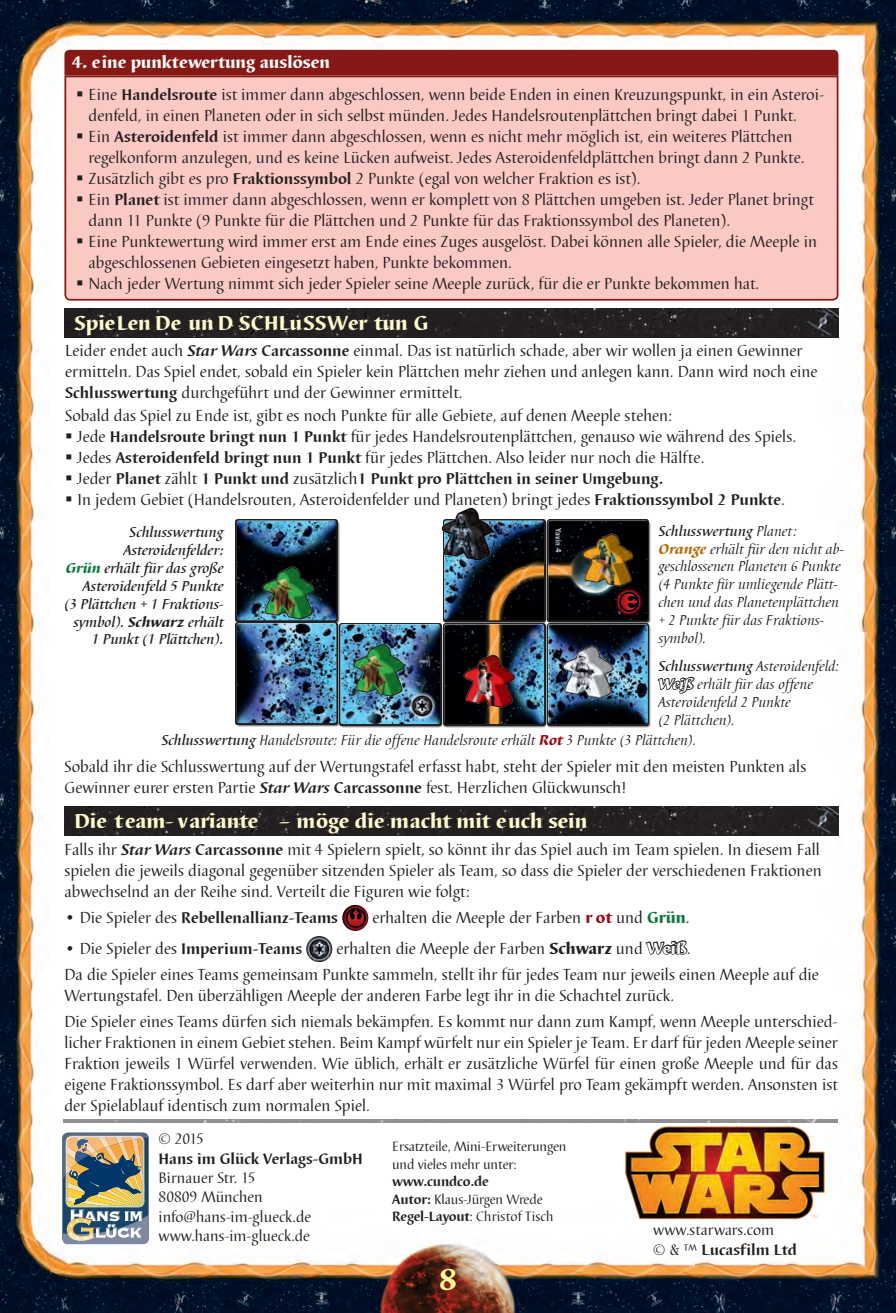
<style>
.page{position:relative;width:896px;height:1313px;background:#fff}
.page>*{position:absolute;margin:0;border:0;box-sizing:border-box;transform-origin:0 0}
.t1{font:800 31.5px "Barbedor T";color:#fff79a}
.t2{font:800 21px "Barbedor T";color:#fffbcc}
.t3{font:800 17.5px "Barbedor T";color:#fff}
.t4{font:16.62px/21px "Barbedor T";color:#231f20}
.t5{font:700 16.1px "Barbedor Com";color:#231f20}
.t6{font:15.75px/19.2px "Barbedor T";color:#231f20}
.t7{font:700 15.75px "Barbedor Com";color:#231f20}
.t8{font:italic 14.88px/17.8px "Barbedor T";color:#231f20}
.t9{font:italic 500 14.88px/17.8px "Barbedor T";color:#231f20;text-align:right}
.t10{font:14px/17.5px "Barbedor T";letter-spacing:-.01em;color:#231f20}
.t11{font:700 14px "Barbedor Com";letter-spacing:-.01em;color:#231f20}
.s1{font-family:"Barbedor Com";font-weight:700;font-size:16.1px}
.s2{font-weight:700;font-style:italic;font-size:16.1px}
.s3{font-family:"Barbedor T";font-weight:400;font-size:16.62px}
.s4{font-weight:800;color:#09783a}
.s5{font-weight:800}
.s6{font-weight:500}
.s7{font-weight:800;color:#b76d11}
.s8{font-weight:800;color:#fff}
.s9{font-weight:800;color:#9d0715}
.s10{font-family:"Barbedor Com";font-weight:700}
.s11{font-family:"Barbedor T";font-weight:400}
</style>
<div class="page">
<img style="left:0;top:0;width:896px;height:1313px">
<div style="left:64px;top:75px;width:775px;height:226px;background:#fac9c4"></div>
<div style="left:64px;top:50px;width:774px;height:26px;background:#861915"></div>
<img style="left:64px;top:308px;width:774px;height:30px">
<img style="left:64px;top:806px;width:774px;height:30px">
<img style="left:342px;top:905px;width:26px;height:26px;border-radius:13px">
<img style="left:306px;top:936px;width:26px;height:26px;border-radius:13px">
<svg style="left:644px;top:934px;width:44px;height:40px"></svg>
<hr style="left:63px;top:1119px;width:775px;height:4px;background:#918f90">
<img style="left:62px;top:1132px;width:87px;height:112px">
<svg style="left:656px;top:670px;width:40px;height:27px"></svg>
<div style="left:339px;top:624px;width:104px;height:104px;background:#231f20;opacity:.6"></div>
<div style="left:340px;top:624px;width:101px;height:101px;background:#231f20;opacity:.8"></div>
<div style="left:443px;top:520px;width:104px;height:104px;background:#231f20;opacity:.6"></div>
<div style="left:444px;top:521px;width:101px;height:100px;background:#231f20;opacity:.8"></div>
<div style="left:443px;top:624px;width:104px;height:104px;background:#231f20;opacity:.6"></div>
<div style="left:444px;top:624px;width:101px;height:101px;background:#231f20;opacity:.8"></div>
<div style="left:547px;top:520px;width:104px;height:104px;background:#231f20;opacity:.6"></div>
<div style="left:548px;top:521px;width:100px;height:100px;background:#231f20;opacity:.8"></div>
<div style="left:547px;top:624px;width:104px;height:104px;background:#231f20;opacity:.6"></div>
<div style="left:548px;top:624px;width:100px;height:101px;background:#231f20;opacity:.8"></div>
<div style="left:236px;top:520px;width:104px;height:104px;background:#231f20;opacity:.6"></div>
<div style="left:236px;top:521px;width:101px;height:100px;background:#231f20;opacity:.8"></div>
<div style="left:236px;top:623px;width:104px;height:104px;background:#231f20;opacity:.6"></div>
<div style="left:236px;top:623px;width:101px;height:101px;background:#231f20;opacity:.8"></div>
<img style="left:463px;top:655px;width:51px;height:53px">
<img style="left:441px;top:507px;width:52px;height:53px">
<img style="left:263px;top:566px;width:51px;height:53px">
<img style="left:354px;top:643px;width:51px;height:53px">
<img style="left:562px;top:646px;width:51px;height:53px">
<img style="left:582px;top:534px;width:52px;height:53px">
<img style="left:614px;top:1111px;width:221px;height:124px">
<svg style="left:78px;top:91px;width:4px;height:5px"></svg>
<svg style="left:78px;top:133px;width:4px;height:5px"></svg>
<svg style="left:78px;top:175px;width:4px;height:5px"></svg>
<svg style="left:78px;top:196px;width:4px;height:5px"></svg>
<svg style="left:78px;top:238px;width:4px;height:5px"></svg>
<svg style="left:78px;top:280px;width:4px;height:5px"></svg>
<svg style="left:66px;top:433px;width:5px;height:5px"></svg>
<svg style="left:66px;top:454px;width:5px;height:5px"></svg>
<svg style="left:66px;top:475px;width:5px;height:5px"></svg>
<svg style="left:66px;top:496px;width:5px;height:5px"></svg>
<p class="t3" style="left:72px;top:52px;width:259px">4. E ine Punktewertung auslösen</p>
<p class="t4" style="left:89px;top:84px;width:736px">Eine <span class="s1">Handelsroute</span> ist immer dann abgeschlossen, wenn beide Enden in einen Kreuzungspunkt, in ein Asteroi&shy;denfeld, in einen Planeten oder in sich selbst münden. Jedes Handelsroutenplättchen bringt dabei 1 Punkt.<br>Ein <span class="s1">Asteroidenfeld</span> ist immer dann abgeschlossen, wenn es nicht mehr möglich ist, ein weiteres Plättchen regelkonform anzulegen, und es keine Lücken aufweist. Jedes Asteroidenfeldplättchen bringt dann 2 Punkte.<br>Zusätzlich gibt es pro <span class="s1">Fraktionssymbol</span> 2 Punkte (egal von welcher Fraktion es ist).<br>Ein <span class="s1">Planet</span> ist immer dann abgeschlossen, wenn er komplett von 8 Plättchen umgeben ist. Jeder Planet bringt dann 11 Punkte (9 Punkte für die Plättchen und 2 Punkte für das Fraktionssymbol des Planeten).<br>Eine Punktewertung wird immer erst am Ende eines Zuges ausgelöst. Dabei können alle Spieler, die Meeple in abgeschlossenen Gebieten eingesetzt haben, Punkte bekommen.<br>Nach jeder Wertung nimmt sich jeder Spieler seine Meeple zurück, für die er Punkte bekommen hat.</p>
<p class="t2" style="left:74px;top:311px;width:238px">Spielen de un d Schlussw</p>
<p class="t2" style="left:348px;top:311px;width:78px">er tun g</p>
<p class="t4" style="left:65px;top:340px;width:754px">Leider endet auch <span class="s2">Star Wars</span> <span class="s1">Carcassonne</span> einmal. Das ist natürlich schade, aber wir wollen ja einen Gewinner ermitteln. Das Spiel endet, sobald ein Spieler kein Plättchen mehr ziehen und anlegen kann. Dann wird noch eine<br><span class="s1">Schlusswertung</span> durchgeführt und der Gewinner ermittelt.</p>
<p class="t4" style="left:77px;top:405px;width:720px;text-indent:-12px">Sobald das Spiel zu Ende ist, gibt es noch Punkte für alle Gebiete, auf denen Meeple stehen:<br>Jede <span class="s1">Handelsroute bringt nun 1 Punkt</span> für jedes Handelsroutenplättchen, genauso wie während des Spiels.<br>Jedes <span class="s1">Asteroidenfeld bringt nun 1 Punkt</span> für jedes Plättchen. Also leider nur noch die Hälfte.</p>
<p class="t5" style="left:77px;top:470px;width:587px"><span class="s3">Jeder</span> Planet <span class="s3">zählt</span> 1 Punkt und <span class="s3">zusätzlich</span>1 Punkt pro Plättchen in seiner Umgebung.</p>
<p class="t4" style="left:77px;top:489px;width:709px">In jedem Gebiet (Handelsrouten, Asteroidenfelder und Planeten) bringt jedes <span class="s1">Fraktionssymbol 2 Punkte</span>.</p>
<p class="t9" style="left:64px;top:523px;width:161px">Schlusswertung<br>Asteroidenfelder:<br><span class="s4">Grün</span> erhält für das große<br>Asteroidenfeld 5 Punkte<br>(3 Plättchen + 1 Fraktions&shy;symbol). <span class="s5">Schwarz</span> erhält<br>1 Punkt (1 Plättchen).</p>
<p class="t8" style="left:658px;top:522px;width:186px"><span class="s6">Schlusswertung</span> Planet:<br><span class="s7">Orange</span> erhält für den nicht ab&shy;geschlossenen Planeten 6 Punkte (4 Punkte für umliegende Plätt&shy;chen und das Planetenplättchen + 2 Punkte für das Fraktions&shy;symbol).</p>
<p class="t8" style="left:658px;top:657px;width:182px"><span class="s6">Schlusswertung</span> Asteroidenfeld:<br><span class="s8">Weiß</span> erhält für das offene<br>Asteroidenfeld 2 Punkte<br>(2 Plättchen).</p>
<p class="t8" style="left:161px;top:731px;width:536px"><span class="s6">Schlusswertung</span> Handelsroute: Für die offene Handelsroute erhält <span class="s9">Rot</span> 3 Punkte (3 Plättchen).</p>
<p class="t4" style="left:64px;top:756px;width:743px">Sobald ihr die Schlusswertung auf der Wertungstafel erfasst habt, steht der Spieler mit den meisten Punkten als<br>Gewinner eurer ersten Partie <span class="s2">Star Wars</span> <span class="s1">Carcassonne</span> fest. Herzlichen Glückwunsch!</p>
<p class="t2" style="left:74px;top:809px;width:514px">Die T eam- V ariante – Möge die Macht mit E uch sein</p>
<p class="t4" style="left:64px;top:839px;width:759px;text-align:justify">Falls ihr <span class="s2">Star Wars</span> <span class="s1">Carcassonne</span> mit 4 Spielern spielt, so könnt ihr das Spiel auch im Team spielen. In diesem Fall spielen die jeweils diagonal gegenüber sitzenden Spieler als Team, so dass die Spieler der verschiedenen Fraktionen abwechselnd an der Reihe sind. Verteilt die Figuren wie folgt:</p>
<p class="t5" style="left:64px;top:908px;width:275px"><span class="s3">• Die Spieler des</span> Rebellenallianz-Teams</p>
<p class="t4" style="left:372px;top:907px;width:319px">erhalten die Meeple der Farben <span class="s9">R ot</span> und <span class="s4">Grün</span>.</p>
<p class="t4" style="left:64px;top:938px;width:239px">• Die Spieler des <span class="s1">Imperium-Teams</span></p>
<p class="t4" style="left:64px;top:935px;width:756px;line-height:25.9px;text-indent:272px">erhalten die Meeple der Farben <span class="s5">Schwarz</span> und <span class="s8">Weiß</span>.<br>Da die Spieler eines Teams gemeinsam Punkte sammeln, stellt ihr für jedes Team nur jeweils einen Meeple auf die</p>
<p class="t4" style="left:64px;top:982px;width:774px;line-height:25.9px">Wertungstafel. Den überzähligen Meeple der anderen Farbe legt ihr in die Schachtel zurück.<br>Die Spieler eines Teams dürfen sich niemals bekämpfen. Es kommt nur dann zum Kampf, wenn Meeple unterschied-</p>
<p class="t4" style="left:64px;top:1032px;width:775px;text-align:justify">licher Fraktionen in einem Gebiet stehen. Beim Kampf würfelt nur ein Spieler je Team. Er darf für jeden Meeple seiner Fraktion jeweils 1 Würfel verwenden. Wie üblich, erhält er zusätzliche Würfel für einen große Meeple und für das eigene Fraktionssymbol. Es darf aber weiterhin nur mit maximal 3 Würfel pro Team gekämpft werden. Ansonsten ist der Spielablauf identisch zum normalen Spiel.</p>
<p class="t10" style="left:392px;top:1137px;width:176px">Ersatzteile, Mini-Erweiterungen und vieles mehr unter:</p>
<p class="t11" style="left:392px;top:1173px;width:98px">www.cundco.de</p>
<p class="t10" style="left:392px;top:1190px;width:163px"><span class="s10">Autor:</span> Klaus-Jürgen Wrede<br><span class="s10">Regel-Layout</span>: Christof Tisch</p>
<p class="t6" style="left:159px;top:1130px;width:47px">© 2015</p>
<p class="t7" style="left:159px;top:1149px;width:206px">Hans im Glück Verlags-GmbH</p>
<p class="t6" style="left:159px;top:1168px;width:154px">Birnauer Str. 15<br>80809 München info@hans-im-glueck.de www.hans-im-glueck.de</p>
<p class="t6" style="left:653px;top:1220px;width:122px">www.starwars.com</p>
<p class="t7" style="left:653px;top:1240px;width:145px"><span class="s11">© &amp; ™</span> Lucasfilm Ltd</p>
<h1 class="t1" style="left:439px;top:1261px;width:20px">8</h1>
</div>
